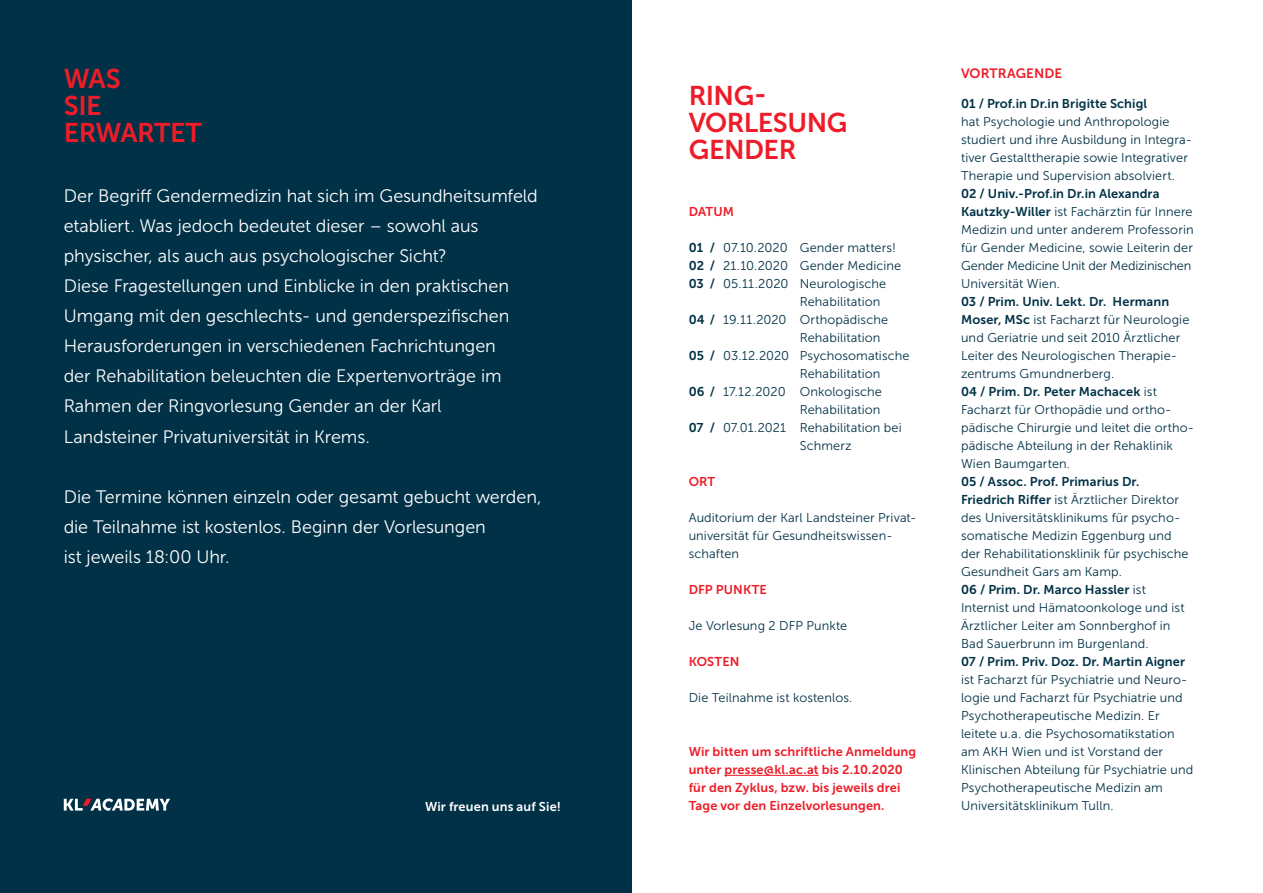
<style>
.page{position:relative;width:1263px;height:893px;background:#fff}
.page>*{position:absolute;margin:0;border:0;box-sizing:border-box;transform-origin:0 0}
.t1{font:27px/27px "Museo Sans 700";letter-spacing:-.02em;color:#ee1c28}
.t2{font:18px/30px "Museo Sans 300";letter-spacing:-.005em;color:#fff}
.t3{font:13.5px "Museo Sans 700";letter-spacing:.005em;color:#ee1c28}
.t4{font:12.75px/18px "Museo Sans 300";letter-spacing:.01em;color:#003146}
.t5{font:12.75px "Museo Sans 700";letter-spacing:.01em;color:#003146}
.t6{font:12.75px/18px "Museo Sans 700";letter-spacing:.01em;color:#ee1c28}
.t7{font:12.75px "Museo Sans 700";letter-spacing:.01em;color:#fff}
.s1{font-family:"Museo Sans 700"}
.s2{font-family:"Museo Sans 300"}
</style>
<div class="page">
<div style="left:0;top:0;width:631px;height:893px;background:#003146"></div>
<hr style="left:724px;top:775px;width:95px;height:1px;background:#ee1c28">
<svg style="left:64px;top:798px;width:106px;height:13px"></svg>
<p class="t3" style="left:961px;top:66px;width:103px">VORTRAGENDE</p>
<p class="t5" style="left:961px;top:97px;width:188px">01 / Prof.in Dr.in Brigitte Schigl</p>
<p class="t4" style="left:961px;top:113px;width:232px">hat Psychologie und Anthropologie studiert und ihre Ausbildung in Integra&shy;tiver Gestalttherapie sowie Integrativer Therapie und Supervision absolviert.</p>
<p class="t5" style="left:961px;top:187px;width:200px">02 / Univ.-Prof.in Dr.in Alexandra</p>
<p class="t4" style="left:961px;top:203px;width:234px"><span class="s1">Kautzky-Willer</span> ist Fachärztin für Innere Medizin und unter anderem Professorin für Gender Medicine, sowie Leiterin der Gender Medicine Unit der Medizinischen Universität Wien.</p>
<p class="t5" style="left:961px;top:295px;width:210px">03 / Prim. Univ. Lekt. Dr. Hermann</p>
<p class="t4" style="left:961px;top:311px;width:230px"><span class="s1">Moser, MSc</span> ist Facharzt für Neurologie und Geriatrie und seit 2010 Ärztlicher Leiter des Neurologischen Therapie&shy;zentrums Gmundnerberg.</p>
<p class="t5" style="left:961px;top:385px;width:197px">04 / Prim. Dr. Peter Machacek <span class="s2">ist</span></p>
<p class="t4" style="left:961px;top:401px;width:235px">Facharzt für Orthopädie und ortho&shy;pädische Chirurgie und leitet die ortho&shy;pädische Abteilung in der Rehaklinik Wien Baumgarten.</p>
<p class="t5" style="left:961px;top:475px;width:180px">05 / Assoc. Prof. Primarius Dr.</p>
<p class="t4" style="left:961px;top:491px;width:229px"><span class="s1">Friedrich Riffer</span> ist Ärztlicher Direktor des Universitätsklinikums für psycho&shy;somatische Medizin Eggenburg und der Rehabilitationsklinik für psychische Gesundheit Gars am Kamp.</p>
<p class="t5" style="left:961px;top:583px;width:186px">06 / Prim. Dr. Marco Hassler <span class="s2">ist</span></p>
<p class="t4" style="left:961px;top:599px;width:225px">Internist und Hämatoonkologe und ist<br>Ärztlicher Leiter am Sonnberghof in<br>Bad Sauerbrunn im Burgenland.</p>
<p class="t5" style="left:961px;top:655px;width:226px">07 / Prim. Priv. Doz. Dr. Martin Aigner</p>
<p class="t4" style="left:961px;top:671px;width:234px">ist Facharzt für Psychiatrie und Neuro&shy;logie und Facharzt für Psychiatrie und Psychotherapeutische Medizin. Er leitete u.a. die Psychosomatikstation am AKH Wien und ist Vorstand der Klinischen Abteilung für Psychiatrie und Psychotherapeutische Medizin am</p>
<h1 class="t1" style="left:64px;top:65px;width:139px">WAS<br>SIE<br>ERWARTET</h1>
<h1 class="t1" style="left:689px;top:82px;width:160px">RING-<br>VORLESUNG<br>GENDER</h1>
<p class="t2" style="left:64px;top:181px;width:475px">Der Begriff Gendermedizin hat sich im Gesundheitsumfeld etabliert. Was jedoch bedeutet dieser – sowohl aus physischer, als auch aus psychologischer Sicht?<br>Diese Fragestellungen und Einblicke in den praktischen Umgang mit den geschlechts- und genderspezifischen Herausforderungen in verschiedenen Fachrichtungen<br>der Rehabilitation beleuchten die Expertenvorträge im Rahmen der Ringvorlesung Gender an der Karl Landsteiner Privatuniversität in Krems.</p>
<p class="t6" style="left:689px;top:203px;width:47px">DATUM</p>
<p class="t4" style="left:689px;top:239px;width:209px"><span class="s1">01 /</span> 07.10.2020 Gender matters!</p>
<p class="t4" style="left:689px;top:257px;width:214px"><span class="s1">02 /</span> 21.10.2020 Gender Medicine</p>
<p class="t4" style="left:689px;top:275px;width:199px"><span class="s1">03 /</span> 05.11.2020 Neurologische</p>
<p class="t4" style="left:800px;top:293px;width:82px">Rehabilitation</p>
<p class="t4" style="left:689px;top:311px;width:201px"><span class="s1">04 /</span> 19.11.2020 Orthopädische</p>
<p class="t4" style="left:800px;top:329px;width:82px">Rehabilitation</p>
<p class="t4" style="left:689px;top:347px;width:222px"><span class="s1">05 /</span> 03.12.2020 Psychosomatische</p>
<p class="t4" style="left:800px;top:365px;width:82px">Rehabilitation</p>
<p class="t4" style="left:689px;top:383px;width:195px"><span class="s1">06 /</span> 17.12.2020 Onkologische</p>
<p class="t4" style="left:800px;top:401px;width:82px">Rehabilitation</p>
<p class="t4" style="left:689px;top:419px;width:215px"><span class="s1">07 /</span> 07.01.2021 Rehabilitation bei</p>
<p class="t4" style="left:800px;top:437px;width:54px">Schmerz</p>
<p class="t6" style="left:689px;top:473px;width:28px">ORT</p>
<p class="t4" style="left:689px;top:509px;width:229px">Auditorium der Karl Landsteiner Privat&shy;universität für Gesundheitswissen&shy;schaften</p>
<p class="t6" style="left:689px;top:581px;width:80px">DFP PUNKTE</p>
<p class="t4" style="left:689px;top:617px;width:160px">Je Vorlesung 2 DFP Punkte</p>
<p class="t6" style="left:689px;top:653px;width:52px">KOSTEN</p>
<p class="t4" style="left:689px;top:689px;width:165px">Die Teilnahme ist kostenlos.</p>
<h2 class="t2" style="left:64px;top:481px;width:479px">Die Termine können einzeln oder gesamt gebucht werden, die Teilnahme ist kostenlos. Beginn der Vorlesungen<br>ist jeweils 18:00 Uhr.</h2>
<p class="t6" style="left:689px;top:743px;width:229px">Wir bitten um schriftliche Anmeldung unter presse@kl.ac.at bis 2.10.2020 für den Zyklus, bzw. bis jeweils drei Tage vor den Einzelvorlesungen.</p>
<p class="t7" style="left:425px;top:799px;width:137px">Wir freuen uns auf Sie!</p>
<p class="t4" style="left:961px;top:797px;width:154px">Universitätsklinikum Tulln.</p>
</div>
